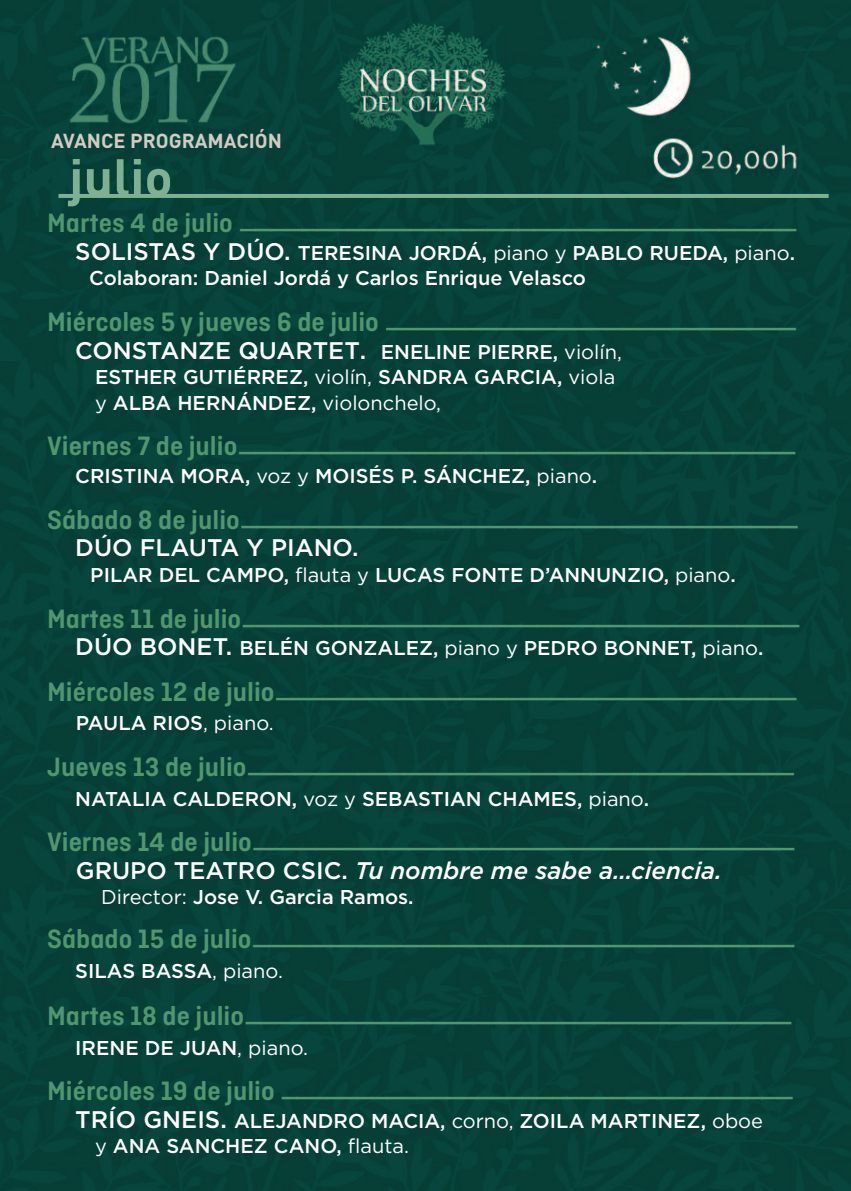
<style>
.page{position:relative;width:851px;height:1191px;background:#fff}
.page>*{position:absolute;margin:0;border:0;box-sizing:border-box;transform-origin:0 0}
.t1{font:700 52px "DIN";color:#80b092}
.t2{font:600 28px "Ciutadella";color:#52966f}
.t3{font:500 24px "Gotham";color:#fff}
.t4{font:italic 500 24px "Gotham";color:#fff}
.t5{font:500 20px/25.6px "Gotham";color:#fff}
.t6{font:700 20px "DIN";color:#d2ccc3}
.s1{font-size:24px}
.s2{font-weight:400}
.s3{font-size:20px}
.s4{font-weight:400;font-size:20px}
.s5{font-style:normal}
</style>
<div class="page">
<div style="left:0;top:0;width:850px;height:1191px;background:#074038"></div>
<hr style="left:58px;top:194px;width:770px;height:4px;background:#80b092">
<p class="t6" style="left:51px;top:128px;width:232px">AVANCE PROGRAMACIÓN</p>
<h1 class="t1" style="left:69px;top:143px;width:105px">julio</h1>
<p class="t2" style="left:47px;top:209px;width:752px">Martes 4 de julio ____________________________________</p>
<p class="t5" style="left:89px;top:242px;width:707px;text-indent:-14px"><span class="s1">SOLISTAS Y DÚO.</span> TERESINA JORDÁ, <span class="s2">piano y</span> PABLO RUEDA, <span class="s2">piano</span>.<br>Colaboran: Daniel Jordá y Carlos Enrique Velasco</p>
<p class="t2" style="left:47px;top:308px;width:752px">Miércoles 5 y jueves 6 de julio __________________________</p>
<p class="t3" style="left:75px;top:342px;width:548px">CONSTANZE QUARTET. <span class="s3">ENELINE PIERRE,</span> <span class="s4">violín,</span></p>
<p class="t5" style="left:95px;top:366px;width:521px">ESTHER GUTIÉRREZ, <span class="s2">violín,</span> SANDRA GARCIA, <span class="s2">viola y</span> ALBA HERNÁNDEZ, <span class="s2">violonchelo,</span></p>
<p class="t2" style="left:47px;top:432px;width:751px">Viernes 7 de julio____________________________________</p>
<p class="t5" style="left:75px;top:465px;width:523px">CRISTINA MORA, <span class="s2">voz y</span> MOISÉS P. SÁNCHEZ, <span class="s2">piano</span>.</p>
<p class="t2" style="left:47px;top:506px;width:754px">Sábado 8 de julio____________________________________</p>
<p class="t3" style="left:75px;top:539px;width:285px">DÚO FLAUTA Y PIANO.</p>
<p class="t5" style="left:90px;top:564px;width:647px">PILAR DEL CAMPO, <span class="s2">flauta y</span> LUCAS FONTE D’ANNUNZIO, <span class="s2">piano</span>.</p>
<p class="t2" style="left:47px;top:604px;width:755px">Martes 11 de julio____________________________________</p>
<p class="t5" style="left:75px;top:637px;width:689px"><span class="s1">DÚO BONET.</span> BELÉN GONZALEZ, <span class="s2">piano y</span> PEDRO BONNET, <span class="s2">piano</span>.</p>
<p class="t2" style="left:47px;top:678px;width:752px">Miércoles 12 de julio__________________________________</p>
<p class="t5" style="left:76px;top:712px;width:199px">PAULA RIOS<span class="s2">, piano.</span></p>
<p class="t2" style="left:47px;top:753px;width:750px">Jueves 13 de julio___________________________________</p>
<p class="t5" style="left:75px;top:787px;width:575px">NATALIA CALDERON, <span class="s2">voz y</span> SEBASTIAN CHAMES, <span class="s2">piano</span>.</p>
<p class="t2" style="left:47px;top:828px;width:750px">Viernes 14 de julio___________________________________</p>
<p class="t4" style="left:76px;top:856px;width:647px"><span class="s5">GRUPO TEATRO CSIC.</span> Tu nombre me sabe a…ciencia.</p>
<p class="t5" style="left:101px;top:886px;width:314px"><span class="s2">Director:</span> Jose V. Garcia Ramos.</p>
<p class="t2" style="left:47px;top:925px;width:750px">Sábado 15 de julio___________________________________</p>
<p class="t5" style="left:75px;top:959px;width:209px">SILAS BASSA<span class="s2">, piano.</span></p>
<p class="t2" style="left:47px;top:1002px;width:747px">Martes 18 de julio____________________________________</p>
<p class="t5" style="left:75px;top:1036px;width:234px">IRENE DE JUAN<span class="s2">, piano.</span></p>
<p class="t2" style="left:47px;top:1077px;width:748px">M iércol es 1 9 de j u li o __________________________________</p>
<p class="t5" style="left:95px;top:1109px;width:669px;text-indent:-20px"><span class="s1">TRÍO GNEIS.</span> ALEJANDRO MACIA, <span class="s2">corno,</span> ZOILA MARTINEZ, <span class="s2">oboe y</span> ANA SANCHEZ CANO, <span class="s2">flauta.</span></p>
</div>
